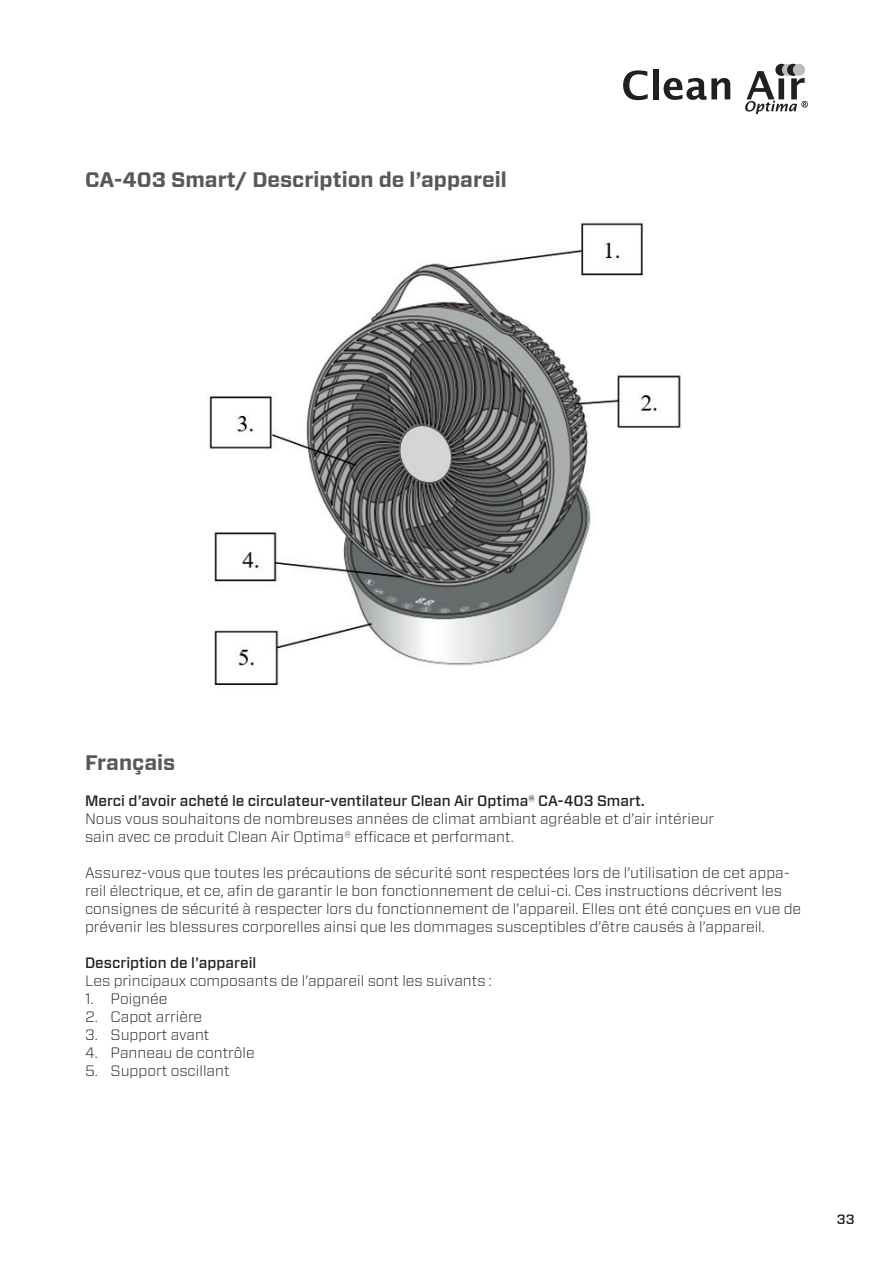
<style>
.page{position:relative;width:893px;height:1263px;background:#fff}
.page>*{position:absolute;margin:0;border:0;box-sizing:border-box;transform-origin:0 0}
.t1{font:700 21px "Forza";color:#57585a}
.t2{font:300 15px/18px "Forza";color:#231f20}
.t3{font:500 15px "Forza";color:#231f20}
.t4{font:500 13.5px "Forza";color:#231f20}
</style>
<div class="page">
<svg style="left:623px;top:70px;width:25px;height:30px"></svg>
<div style="left:653px;top:69px;width:5px;height:30px;background:#231f20"></div>
<svg style="left:664px;top:78px;width:66px;height:22px"></svg>
<svg style="left:775px;top:64px;width:12px;height:12px"></svg>
<div style="left:782px;top:64px;width:12px;height:12px;background:#bcbdc0;border-radius:50%"></div>
<svg style="left:787px;top:64px;width:12px;height:12px"></svg>
<div style="left:793px;top:64px;width:12px;height:12px;background:#bcbdc0;border-radius:50%"></div>
<svg style="left:745px;top:70px;width:63px;height:44px"></svg>
<img style="left:209px;top:221px;width:472px;height:467px">
<h1 class="t1" style="left:85px;top:166px;width:423px">CA-403 Smart/ Description de l’appareil</h1>
<h1 class="t1" style="left:85px;top:749px;width:92px">Français</h1>
<p class="t3" style="left:85px;top:791px;width:561px">Merci d’avoir acheté le circulateur-ventilateur Clean Air Optima® CA-403 Smart.</p>
<p class="t2" style="left:85px;top:809px;width:631px">Nous vous souhaitons de nombreuses années de climat ambiant agréable et d’air intérieur sain avec ce produit Clean Air Optima® efficace et performant.</p>
<p class="t2" style="left:85px;top:863px;width:718px">Assurez-vous que toutes les précautions de sécurité sont respectées lors de l’utilisation de cet appa&shy;reil électrique, et ce, afin de garantir le bon fonctionnement de celui-ci. Ces instructions décrivent les consignes de sécurité à respecter lors du fonctionnement de l’appareil. Elles ont été conçues en vue de prévenir les blessures corporelles ainsi que les dommages susceptibles d’être causés à l’appareil.</p>
<p class="t3" style="left:85px;top:953px;width:173px">Description de l’appareil</p>
<p class="t2" style="left:85px;top:971px;width:408px">Les principaux composants de l’appareil sont les suivants :</p>
<p class="t2" style="left:85px;top:989px;width:84px">1. Poignée</p>
<p class="t2" style="left:85px;top:1007px;width:119px">2. Capot arrière</p>
<p class="t2" style="left:85px;top:1025px;width:126px">3. Support avant</p>
<p class="t2" style="left:85px;top:1043px;width:171px">4. Panneau de contrôle</p>
<p class="t2" style="left:85px;top:1061px;width:146px">5. Support oscillant</p>
<p class="t4" style="left:837px;top:1210px;width:19px">33</p>
</div>
